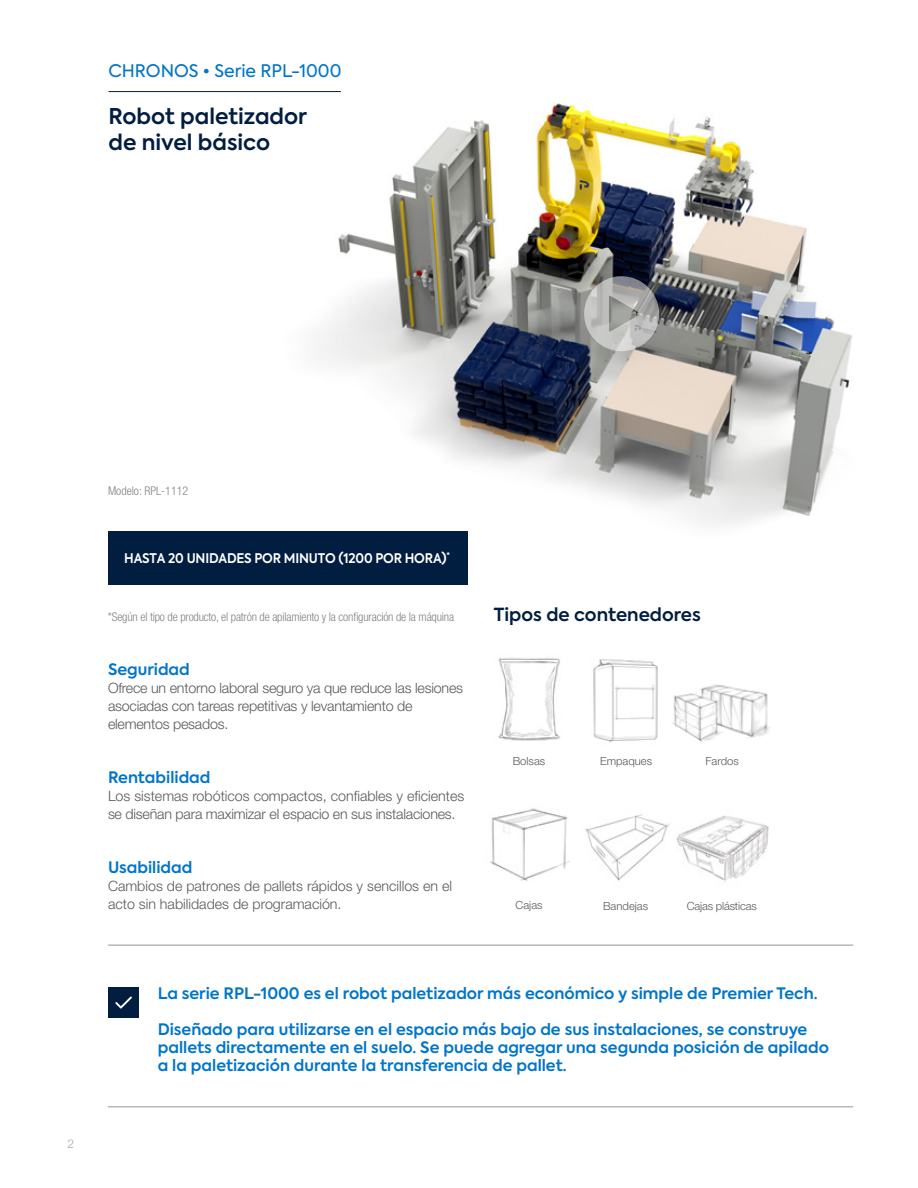
<style>
.page{position:relative;width:918px;height:1188px;background:#fff}
.page>*{position:absolute;margin:0;border:0;box-sizing:border-box;transform-origin:0 0}
.t1{font:600 21.6px/26px "Axiforma";color:#011e41}
.t2{font:600 18px "Axiforma";color:#011e41}
.t3{font:17.25px "Axiforma";color:#0075c9}
.t4{font:600 15.75px/18px "Axiforma";color:#0075c9}
.t5{font:300 14.25px/18px "Helvetica Neue LT Std";letter-spacing:-.015em;color:#58595b}
.t6{font:600 13.2px "Axiforma";letter-spacing:-.015em;color:#fff;scale:.95 1}
.t7{font:300 condensed 12px "Helvetica Neue LT Std";letter-spacing:-.015em;color:#808285}
.t8{font:300 12px "Helvetica Neue LT Std";color:#a7a9ac}
.t9{font:300 11.25px "Helvetica Neue LT Std";color:#58595b}
</style>
<div class="page">
<img style="left:110px;top:92px;width:743px;height:491px">
<div style="left:108px;top:532px;width:359px;height:53px;background:#011e41"></div>
<hr style="left:108px;top:945px;width:745px;height:1px;background:#939598">
<hr style="left:108px;top:1107px;width:745px;height:1px;background:#939598">
<div style="left:108px;top:987px;width:31px;height:30px;background:#011e41"></div>
<svg style="left:115px;top:996px;width:17px;height:13px"></svg>
<hr style="left:108px;top:91px;width:233px;height:1px;background:#011e41">
<img style="left:490px;top:808px;width:80px;height:73px">
<img style="left:676px;top:815px;width:93px;height:67px">
<img style="left:585px;top:814px;width:85px;height:67px">
<img style="left:498px;top:658px;width:62px;height:83px">
<img style="left:672px;top:684px;width:98px;height:58px">
<img style="left:593px;top:659px;width:65px;height:83px">
<svg style="left:584px;top:276px;width:75px;height:75px;background:#a4a5a4"></svg>
<p class="t3" style="left:108px;top:60px;width:234px">CHRONOS • Serie RPL-1000</p>
<h1 class="t1" style="left:108px;top:104px;width:200px">Robot paletizador de nivel básico</h1>
<p class="t8" style="left:68px;top:1136px;width:8px">2</p>
<p class="t7" style="left:108px;top:484px;width:82px">Modelo: RPL-1112</p>
<p class="t6" style="left:124px;top:549px;width:345px">HASTA 20 UNIDADES POR MINUTO (1200 POR HORA)<sup>*</sup></p>
<p class="t7" style="left:108px;top:610px;width:348px">*Según el tipo de producto, el patrón de apilamiento y la configuración de la máquina</p>
<p class="t2" style="left:494px;top:603px;width:208px">Tipos de contenedores</p>
<p class="t4" style="left:108px;top:661px;width:83px">Seguridad</p>
<p class="t5" style="left:108px;top:679px;width:357px">Ofrece un entorno laboral seguro ya que reduce las lesiones asociadas con tareas repetitivas y levantamiento de elementos pesados.</p>
<p class="t4" style="left:108px;top:769px;width:104px">Rentabilidad</p>
<p class="t5" style="left:108px;top:787px;width:358px">Los sistemas robóticos compactos, confiables y eficientes se diseñan para maximizar el espacio en sus instalaciones.</p>
<p class="t4" style="left:108px;top:859px;width:86px">Usabilidad</p>
<p class="t5" style="left:108px;top:877px;width:346px">Cambios de patrones de pallets rápidos y sencillos en el acto sin habilidades de programación.</p>
<p class="t9" style="left:513px;top:754px;width:34px">Bolsas</p>
<p class="t9" style="left:600px;top:755px;width:54px">Empaques</p>
<p class="t9" style="left:705px;top:755px;width:35px">Fardos</p>
<p class="t9" style="left:516px;top:899px;width:29px">Cajas</p>
<p class="t9" style="left:603px;top:899px;width:47px">Bandejas</p>
<p class="t9" style="left:687px;top:899px;width:72px">Cajas plásticas</p>
<p class="t4" style="left:158px;top:985px;width:661px">La serie RPL-1000 es el robot paletizador más económico y simple de Premier Tech.</p>
<p class="t4" style="left:158px;top:1021px;width:673px">Diseñado para utilizarse en el espacio más bajo de sus instalaciones, se construye pallets directamente en el suelo. Se puede agregar una segunda posición de apilado a la paletización durante la transferencia de pallet.</p>
</div>
